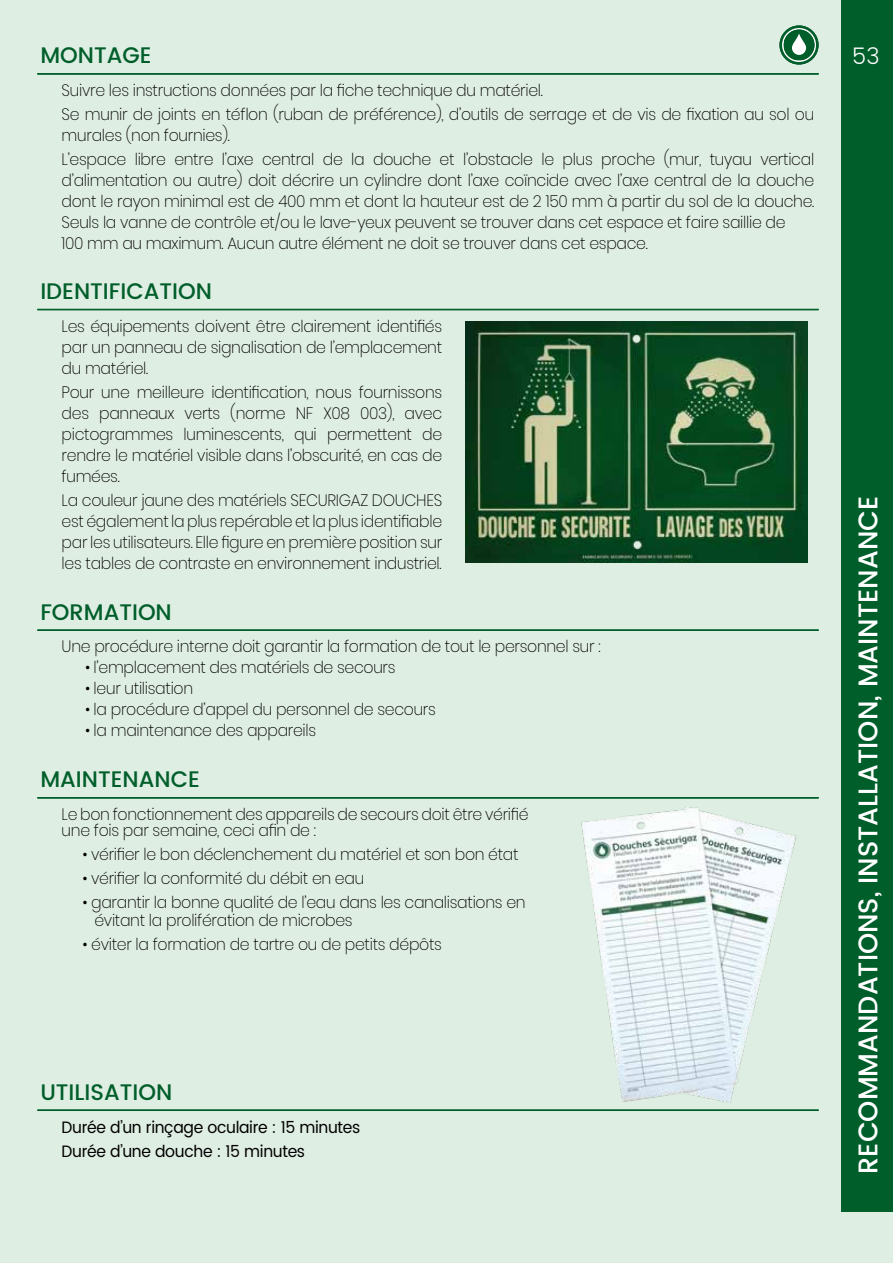
<style>
.page{position:relative;width:893px;height:1263px;background:#dfeee3}
.page>*{position:absolute;margin:0;border:0;box-sizing:border-box;transform-origin:0 0}
.t1{font:500 27px "Poppins";color:#fff}
.t2{font:500 22.5px "Poppins";color:#005e2a}
.t3{font:300 22.5px "Poppins";color:#fff}
.t4{font:200 16.5px/21px "Poppins";letter-spacing:-.02em;color:#000;scale:.95 1}
.t5{font:16.5px/24px "Poppins";letter-spacing:-.02em;color:#000;scale:.95 1}
</style>
<div class="page">
<svg style="left:779px;top:25px;width:40px;height:40px"></svg>
<svg style="left:782px;top:28px;width:34px;height:34px"></svg>
<div style="left:784px;top:30px;width:30px;height:30px;background:#005e2a;border-radius:15px"></div>
<svg style="left:792px;top:34px;width:14px;height:21px"></svg>
<hr style="left:37px;top:73px;width:782px;height:1px;background:#005e2a">
<hr style="left:37px;top:74px;width:782px;height:1px;background:#005e2a">
<hr style="left:37px;top:309px;width:782px;height:1px;background:#005e2a">
<hr style="left:37px;top:310px;width:782px;height:1px;background:#005e2a">
<hr style="left:37px;top:630px;width:782px;height:1px;background:#005e2a">
<hr style="left:37px;top:797px;width:782px;height:1px;background:#005e2a">
<hr style="left:37px;top:798px;width:782px;height:1px;background:#005e2a">
<hr style="left:37px;top:1109px;width:782px;height:1px;background:#005e2a">
<hr style="left:37px;top:1110px;width:782px;height:1px;background:#005e2a">
<div style="left:842px;top:0;width:51px;height:1212px;background:#005e2a"></div>
<img style="left:466px;top:322px;width:342px;height:241px">
<img style="left:581px;top:806px;width:216px;height:297px">
<h2 class="t2" style="left:40px;top:39px;width:113px">MONTAGE</h2>
<p class="t4" style="left:62px;top:78px;width:794px;line-height:24px">Suivre les instructions données par la fiche technique du matériel.<br>Se munir de joints en téflon (ruban de préférence), d’outils de serrage et de vis de fixation au sol ou</p>
<p class="t4" style="left:62px;top:123px;width:794px;line-height:24px">murales (non fournies).<br>L’espace libre entre l’axe central de la douche et l’obstacle le plus proche (mur, tuyau vertical</p>
<p class="t4" style="left:62px;top:170px;width:794px">d’alimentation ou autre) doit décrire un cylindre dont l’axe coïncide avec l’axe central de la douche dont le rayon minimal est de 400 mm et dont la hauteur est de 2 150 mm à partir du sol de la douche.<br>Seuls la vanne de contrôle et/ou le lave-yeux peuvent se trouver dans cet espace et faire saillie de<br>100 mm au maximum. Aucun autre élément ne doit se trouver dans cet espace.</p>
<h2 class="t2" style="left:40px;top:275px;width:173px">IDENTIFICATION</h2>
<p class="t4" style="left:62px;top:315px;width:402px;text-align:justify">Les équipements doivent être clairement identifiés par un panneau de signalisation de l’emplacement du matériel.</p>
<p class="t4" style="left:62px;top:381px;width:402px;text-align:justify">Pour une meilleure identification, nous fournissons des panneaux verts (norme NF X08 003), avec pictogrammes luminescents, qui permettent de rendre le matériel visible dans l’obscurité, en cas de fumées.</p>
<p class="t4" style="left:62px;top:489px;width:402px;text-align:justify">La couleur jaune des matériels SECURIGAZ DOUCHES est également la plus repérable et la plus identifiable par les utilisateurs. Elle figure en première position sur les tables de contraste en environnement industriel.</p>
<h2 class="t2" style="left:40px;top:595px;width:133px">FORMATION</h2>
<p class="t4" style="left:62px;top:636px;width:569px">Une procédure interne doit garantir la formation de tout le personnel sur :</p>
<p class="t4" style="left:85px;top:657px;width:328px">• l’emplacement des matériels de secours</p>
<p class="t4" style="left:85px;top:678px;width:115px">• leur utilisation</p>
<p class="t4" style="left:85px;top:699px;width:370px">• la procédure d’appel du personnel de secours</p>
<p class="t4" style="left:85px;top:720px;width:244px">• la maintenance des appareils</p>
<h2 class="t2" style="left:40px;top:763px;width:161px">MAINTENANCE</h2>
<p class="t4" style="left:62px;top:806px;width:493px;line-height:16.5px">Le bon fonctionnement des appareils de secours doit être vérifié une fois par semaine, ceci afin de :</p>
<p class="t4" style="left:83px;top:844px;width:460px">• vérifier le bon déclenchement du matériel et son bon état</p>
<p class="t4" style="left:83px;top:868px;width:298px">• vérifier la conformité du débit en eau</p>
<p class="t4" style="left:94px;top:894px;width:455px;line-height:18px;text-indent:-11px">• garantir la bonne qualité de l’eau dans les canalisations en évitant la prolifération de microbes</p>
<p class="t4" style="left:83px;top:934px;width:379px">• éviter la formation de tartre ou de petits dépôts</p>
<h2 class="t2" style="left:40px;top:1075px;width:133px">UTILISATION</h2>
<p class="t5" style="left:62px;top:1116px;width:316px">Durée d’un rinçage oculaire : 15 minutes<br>Durée d’une douche : 15 minutes</p>
<h2 class="t3" style="left:852px;top:40px;width:29px">53</h2>
<h1 class="t1" style="left:848px;top:1174px;width:679px;rotate:-90deg">RECOMMANDATIONS, INSTALLATION, MAINTENANCE</h1>
</div>
